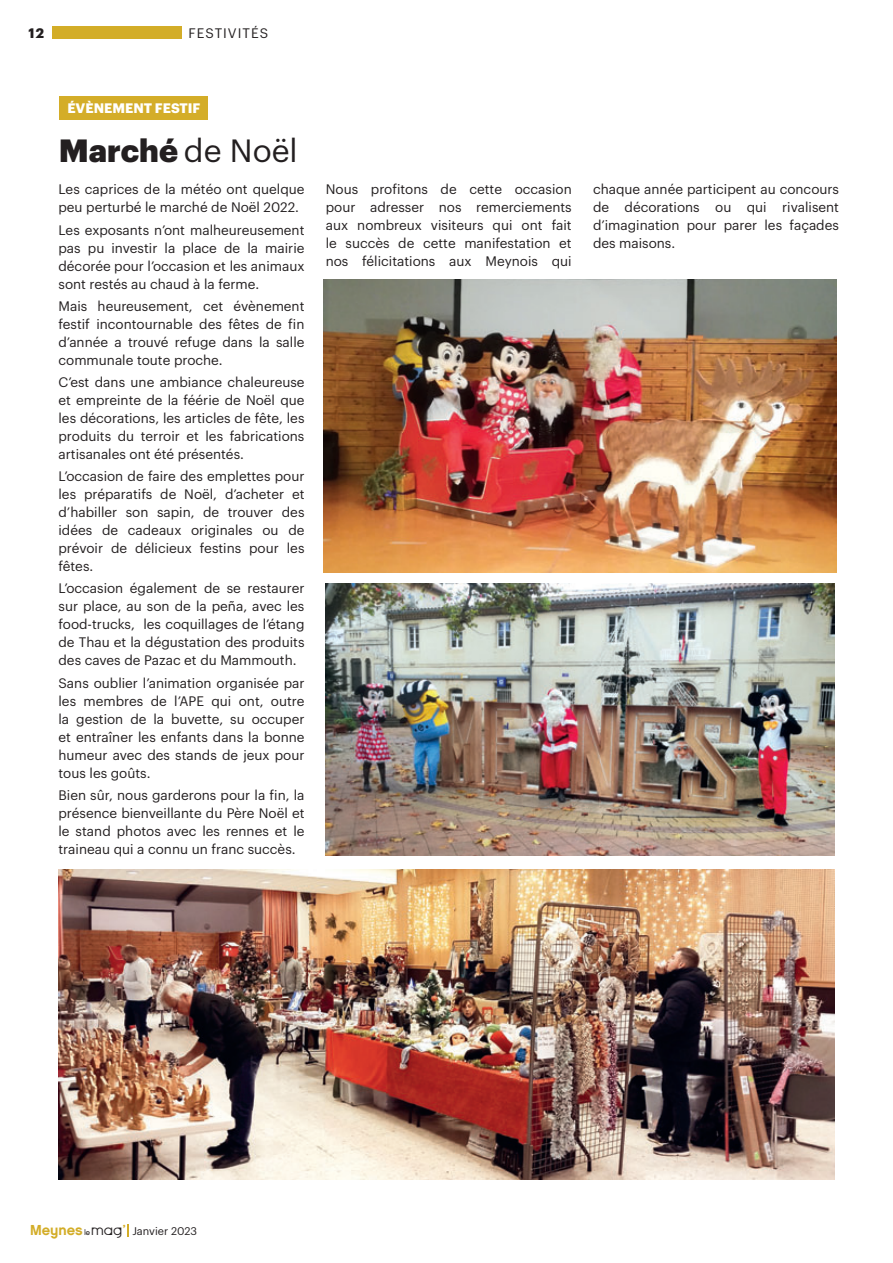
<style>
.page{position:relative;width:893px;height:1263px;background:#fff}
.page>*{position:absolute;margin:0;border:0;box-sizing:border-box;transform-origin:0 0}
.t1{font:900 31.5px "Graphik";color:#231f20}
.t2{font:13.5px/18px "Graphik";color:#231f20;text-align:justify}
.t3{font:700 13.5px "Graphik";color:#fff}
.t4{font:700 13.5px "Graphik";color:#231f20}
.t5{font:10.95px "Graphik";color:#231f20}
.s1{font-weight:400}
.s2{font-family:"Chalet New York Nineteen Eighty";font-size:14.4px;color:#d3ad28}
.s3{font-family:"Harry Plain";font-size:7.95px}
.s4{font-family:"Seraphic Organism";font-size:13.5px}
</style>
<div class="page">
<div style="left:52px;top:26px;width:130px;height:13px;background:#d3ad28"></div>
<svg style="left:128px;top:1224px;width:1px;height:13px"></svg>
<div style="left:59px;top:96px;width:149px;height:24px;background:#d4ad28"></div>
<img style="left:326px;top:583px;width:508px;height:272px">
<img style="left:323px;top:279px;width:514px;height:293px">
<img style="left:59px;top:870px;width:775px;height:310px">
<p class="t4" style="left:29px;top:23px;width:17px">12</p>
<p class="t2" style="left:189px;top:23px;width:9px">festivités</p>
<p class="t3" style="left:67px;top:98px;width:135px">ÉVÈNEMENT FESTIF</p>
<h1 class="t1" style="left:59px;top:126px;width:240px">Marché <span class="s1">de Noël</span></h1>
<p class="t2" style="left:59px;top:179px;width:247px">Les caprices de la météo ont quelque peu perturbé le marché de Noël 2022.</p>
<p class="t2" style="left:59px;top:219px;width:247px">Les exposants n’ont malheureusement pas pu investir la place de la mairie décorée pour l’occasion et les animaux sont restés au chaud à la ferme.</p>
<p class="t2" style="left:59px;top:296px;width:247px">Mais heureusement, cet évènement festif incontournable des fêtes de fin d’année a trouvé refuge dans la salle communale toute proche.</p>
<p class="t2" style="left:59px;top:372px;width:247px">C’est dans une ambiance chaleureuse et empreinte de la féérie de Noël que les décorations, les articles de fête, les produits du terroir et les fabrications artisanales ont été présentés.</p>
<p class="t2" style="left:59px;top:466px;width:247px">L’occasion de faire des emplettes pour les préparatifs de Noël, d’acheter et d’habiller son sapin, de trouver des idées de cadeaux originales ou de prévoir de délicieux festins pour les fêtes.</p>
<p class="t2" style="left:59px;top:578px;width:247px">L’occasion également de se restaurer sur place, au son de la peña, avec les food-trucks, les coquillages de l’étang de Thau et la dégustation des produits des caves de Pazac et du Mammouth.</p>
<p class="t2" style="left:59px;top:673px;width:247px">Sans oublier l’animation organisée par les membres de l’APE qui ont, outre la gestion de la buvette, su occuper et entraîner les enfants dans la bonne humeur avec des stands de jeux pour tous les goûts.</p>
<p class="t2" style="left:59px;top:785px;width:247px">Bien sûr, nous garderons pour la fin, la présence bienveillante du Père Noël et le stand photos avec les rennes et le traineau qui a connu un franc succès.</p>
<p class="t2" style="left:326px;top:179px;width:247px">Nous profitons de cette occasion pour adresser nos remerciements aux nombreux visiteurs qui ont fait le succès de cette manifestation et nos félicitations aux Meynois qui</p>
<p class="t2" style="left:593px;top:179px;width:247px">chaque année participent au concours de décorations ou qui rivalisent d’imagination pour parer les façades des maisons.</p>
<p class="t5" style="left:30px;top:1222px;width:168px"><span class="s2">Meynes</span> <span class="s3">le</span><span class="s4">Mag</span><sup>’</sup> Janvier 2023</p>
</div>
